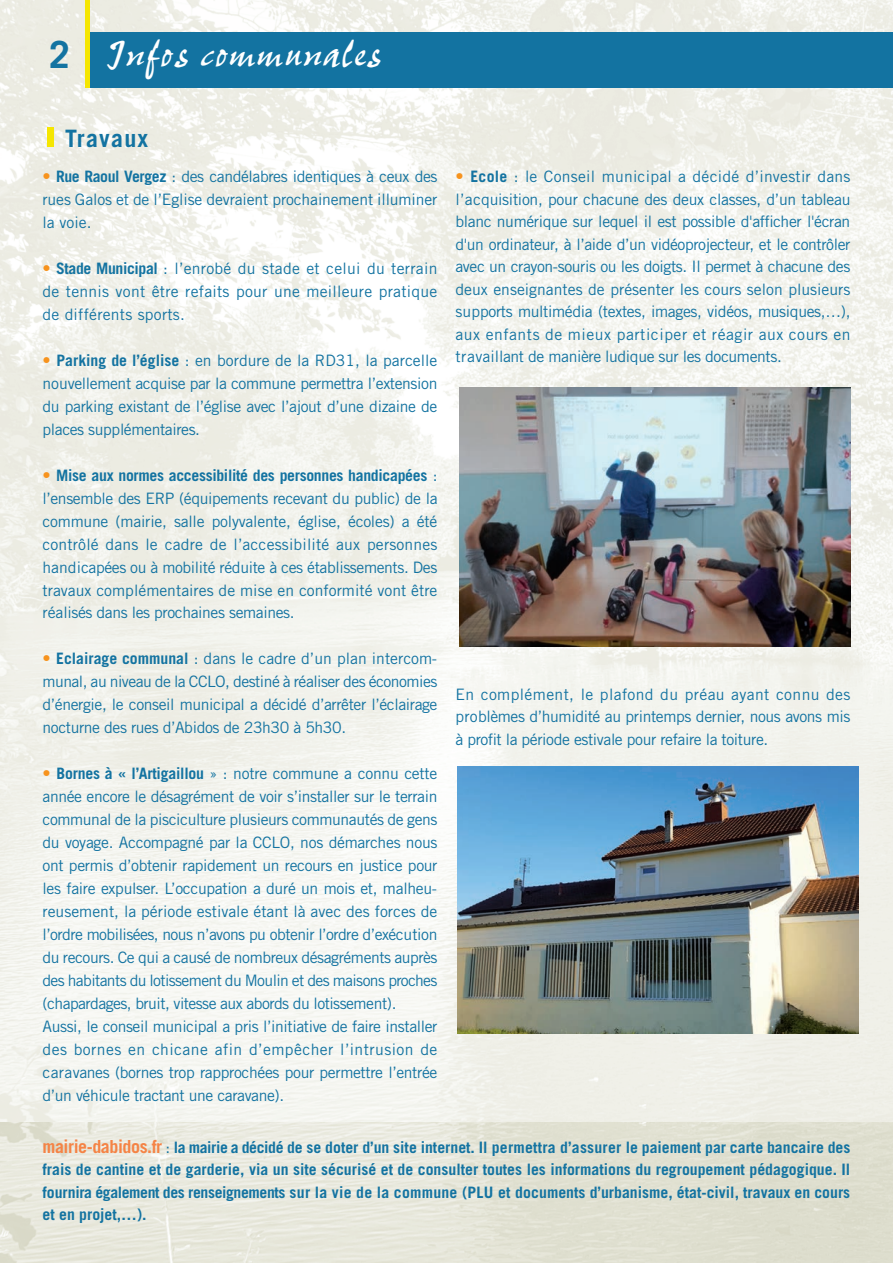
<style>
.page{position:relative;width:893px;height:1263px;background:#fff}
.page>*{position:absolute;margin:0;border:0;box-sizing:border-box;transform-origin:0 0}
.t1{font:45px "Pepita";color:#fff}
.t2{font:700 24px "Trade Gothic LT Std";letter-spacing:.05em;color:#1373a1}
.t3{font:15.75px/23px "Trade Gothic LT Std";letter-spacing:-.025em;color:#1373a1;text-align:justify}
.t4{font:700 15.75px/22.5px "Trade Gothic LT Std";color:#1373a1;text-align:justify}
.s1{font-family:"Trade Gothic LT Std";font-weight:700;font-size:37.5px;color:#1373a1}
.s2{font-size:27px;color:#f5e601}
.s3{font-size:16.5px;color:#f7931d}
.s4{font-weight:700}
.s5{font-size:18px;color:#f58345}
.s6{font-weight:400}
</style>
<div class="page">
<img style="left:0;top:0;width:893px;height:1123px">
<img style="left:0;top:1123px;width:893px;height:140px">
<div style="left:85px;top:32px;width:808px;height:55px;background:#1373a1"></div>
<div style="left:85px;top:0;width:5px;height:87px;background:#f5e601"></div>
<img style="left:459px;top:388px;width:391px;height:258px">
<img style="left:458px;top:767px;width:400px;height:266px">
<h1 class="t1" style="left:49px;top:24px;width:334px"><span class="s1">2</span> Infos communales</h1>
<h2 class="t2" style="left:43px;top:130px;width:107px"><span class="s2">l</span>Travaux</h2>
<p class="t3" style="left:43px;top:166px;width:396px"><span class="s3">•</span> <span class="s4">Rue Raoul Vergez</span> : des candélabres identiques à ceux des rues Galos et de l’Eglise devraient prochainement illuminer la voie.</p>
<p class="t3" style="left:43px;top:258px;width:396px"><span class="s3">•</span> <span class="s4">Stade Municipal</span> : l’enrobé du stade et celui du terrain de tennis vont être refaits pour une meilleure pratique de différents sports.</p>
<p class="t3" style="left:43px;top:350px;width:396px"><span class="s3">•</span> <span class="s4">Parking de l’église</span> : en bordure de la RD31, la parcelle nouvellement acquise par la commune permettra l’extension du parking existant de l’église avec l’ajout d’une dizaine de places supplémentaires.</p>
<p class="t3" style="left:43px;top:465px;width:396px"><span class="s3">•</span> <span class="s4">Mise aux normes accessibilité des personnes handicapées</span> : l’ensemble des ERP (équipements recevant du public) de la commune (mairie, salle polyvalente, église, écoles) a été contrôlé dans le cadre de l’accessibilité aux personnes handicapées ou à mobilité réduite à ces établissements. Des travaux complémentaires de mise en conformité vont être réalisés dans les prochaines semaines.</p>
<p class="t3" style="left:43px;top:649px;width:396px"><span class="s3">•</span> <span class="s4">Eclairage communal</span> : dans le cadre d’un plan intercom&shy;munal, au niveau de la CCLO, destiné à réaliser des économies d’énergie, le conseil municipal a décidé d’arrêter l’éclairage nocturne des rues d’Abidos de 23h30 à 5h30.</p>
<p class="t3" style="left:43px;top:764px;width:396px;text-align:left"><span class="s3">•</span> <span class="s4">Bornes à « l’Artigaillou</span> » : notre commune a connu cette année encore le désagrément de voir s’installer sur le terrain communal de la pisciculture plusieurs communautés de gens du voyage. Accompagné par la CCLO, nos démarches nous ont permis d’obtenir rapidement un recours en justice pour les faire expulser. L’occupation a duré un mois et, malheu&shy;reusement, la période estivale étant là avec des forces de l’ordre mobilisées, nous n’avons pu obtenir l’ordre d’exécution du recours. Ce qui a causé de nombreux désagréments auprès des habitants du lotissement du Moulin et des maisons proches (chapardages, bruit, vitesse aux abords du lotissement).<br>Aussi, le conseil municipal a pris l’initiative de faire installer des bornes en chicane afin d’empêcher l’intrusion de caravanes (bornes trop rapprochées pour permettre l’entrée d’un véhicule tractant une caravane).</p>
<p class="t3" style="left:455px;top:167px;width:396px;line-height:22.5px"><span class="s3">•</span> <span class="s4">Ecole</span> : le Conseil municipal a décidé d’investir dans l’acquisition, pour chacune des deux classes, d’un tableau blanc numérique sur lequel il est possible d'afficher l'écran d'un ordinateur, à l’aide d’un vidéoprojecteur, et le contrôler avec un crayon-souris ou les doigts. Il permet à chacune des deux enseignantes de présenter les cours selon plusieurs supports multimédia (textes, images, vidéos, musiques,…), aux enfants de mieux participer et réagir aux cours en travaillant de manière ludique sur les documents.</p>
<p class="t3" style="left:455px;top:684px;width:396px;line-height:22.5px">En complément, le plafond du préau ayant connu des problèmes d’humidité au printemps dernier, nous avons mis à profit la période estivale pour refaire la toiture.</p>
<p class="t4" style="left:43px;top:1137px;width:809px"><span class="s5">mairie-dabidos.fr</span> <span class="s6">:</span> la mairie a décidé de se doter d’un site internet. Il permettra d’assurer le paiement par carte bancaire des frais de cantine et de garderie, via un site sécurisé et de consulter toutes les informations du regroupement pédagogique. Il fournira également des renseignements sur la vie de la commune (PLU et documents d’urbanisme, état-civil, travaux en cours et en projet,…).</p>
</div>
